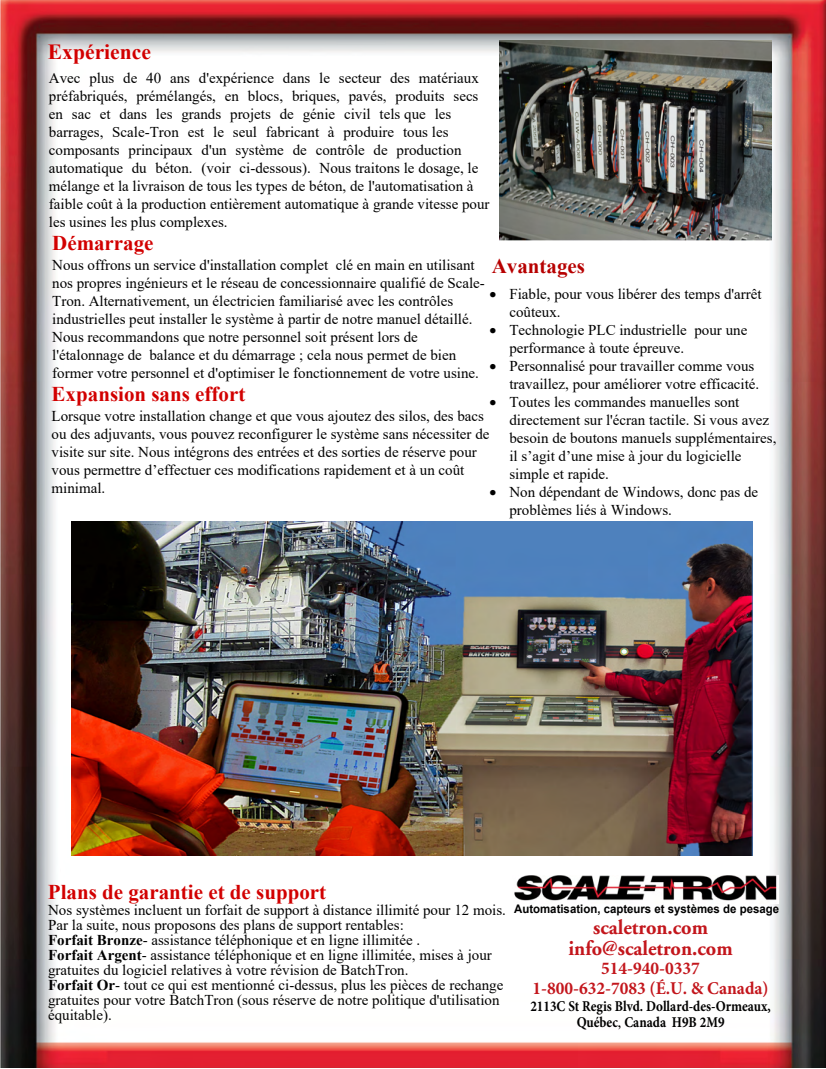
<style>
.page{position:relative;width:826px;height:1069px;background:#fff}
.page>*{position:absolute;margin:0;border:0;box-sizing:border-box;transform-origin:0 0}
.t1{font:700 21.6px "Times New Roman";color:#d20000}
.t2{font:700 21px "Times New Roman";color:#d20000}
.t3{font:700 21px/21px "Adobe Garamond";color:#c3161c;text-align:center;scale:.96 1}
.t4{font:700 21px "Times New Roman";color:#b70000}
.t5{font:700 18px/20.2px "Minion Pro";color:#c3161c;text-align:center;scale:.96 1}
.t6{font:15px/18px "Times New Roman";color:#000}
.t7{font:700 15px/15.8px "Minion Pro";color:#000;text-align:center;scale:.87 1}
.t8{font:700 11.85px "Arial";color:#000;scale:.96 1}
.s1{font-weight:700}
.s2{font-family:"Garamond Three"}
</style>
<div class="page">
<img style="left:1px;top:0;width:825px;height:1067px">
<img style="left:500px;top:41px;width:271px;height:199px">
<img style="left:513px;top:876px;width:265px;height:28px">
<img style="left:71px;top:522px;width:681px;height:333px">
<h1 class="t1" style="left:48px;top:36px;width:105px">Expérience</h1>
<p class="t6" style="left:49px;top:68px;width:442px">Avec plus de 40 ans d'expérience dans le secteur des matériaux préfabriqués, prémélangés, en blocs, briques, pavés, produits secs en sac et dans les grands projets de génie civil tels que les barrages, Scale-Tron est le seul fabricant à produire tous les composants principaux d'un système de contrôle de production automatique du béton. (voir ci-dessous). Nous traitons le dosage, le mélange et la livraison de tous les types de béton, de l'automatisation à faible coût à la production entièrement automatique à grande vitesse pour les usines les plus complexes.</p>
<h2 class="t2" style="left:52px;top:228px;width:103px">Démarrage</h2>
<p class="t6" style="left:52px;top:256px;width:434px">Nous offrons un service d'installation complet clé en main en utilisant nos propres ingénieurs et le réseau de concessionnaire qualifié de Scale-Tron. Alternativement, un électricien familiarisé avec les contrôles industrielles peut installer le système à partir de notre manuel détaillé.<br>Nous recommandons que notre personnel soit présent lors de l'étalonnage de balance et du démarrage ; cela nous permet de bien former votre personnel et d'optimiser le fonctionnement de votre usine.</p>
<h2 class="t2" style="left:52px;top:379px;width:195px">Expansion sans effort</h2>
<p class="t6" style="left:52px;top:407px;width:439px">Lorsque votre installation change et que vous ajoutez des silos, des bacs ou des adjuvants, vous pouvez reconfigurer le système sans nécessiter de visite sur site. Nous intégrons des entrées et des sorties de réserve pour vous permettre d’effectuer ces modifications rapidement et à un coût minimal.</p>
<h2 class="t4" style="left:492px;top:251px;width:95px">Avantages</h2>
<p class="t6" style="left:509px;top:285px;width:254px;text-indent:-20px">• Fiable, pour vous libérer des temps d'arrêt coûteux.</p>
<p class="t6" style="left:509px;top:321px;width:239px;text-indent:-20px">• Technologie PLC industrielle pour une performance à toute épreuve.</p>
<p class="t6" style="left:509px;top:357px;width:251px;text-indent:-20px">• Personnalisé pour travailler comme vous travaillez, pour améliorer votre efficacité.</p>
<p class="t6" style="left:509px;top:393px;width:268px;text-indent:-20px">• Toutes les commandes manuelles sont directement sur l'écran tactile. Si vous avez besoin de boutons manuels supplémentaires, il s’agit d’une mise à jour du logicielle simple et rapide.</p>
<p class="t6" style="left:509px;top:483px;width:250px;text-indent:-20px">• Non dépendant de Windows, donc pas de problèmes liés à Windows.</p>
<h2 class="t2" style="left:48px;top:876px;width:280px">Plans de garantie et de support</h2>
<p class="t6" style="left:48px;top:902px;width:459px;line-height:15px">Nos systèmes incluent un forfait de support à distance illimité pour 12 mois.<br>Par la suite, nous proposons des plans de support rentables:<br><span class="s1">Forfait Bronze</span>- assistance téléphonique et en ligne illimitée .<br><span class="s1">Forfait Argent</span>- assistance téléphonique et en ligne illimitée, mises à jour gratuites du logiciel relatives à votre révision de BatchTron.<br><span class="s1">Forfait Or</span>- tout ce qui est mentionné ci-dessus, plus les pièces de rechange gratuites pour votre BatchTron (sous réserve de notre politique d'utilisation équitable).</p>
<p class="t8" style="left:514px;top:901px;width:277px">Automatisation, capteurs et systèmes de pesage</p>
<h2 class="t3" style="left:568px;top:918px;width:173px">scaletron.com info@scaletron.com</h2>
<p class="t5" style="left:532px;top:958px;width:247px">514-940-0337<br>1-800-632-7083 (É.U. &amp; Canada)</p>
<p class="t7" style="left:530px;top:998px;width:278px">2113C St Regis Blvd. Dollard-des-Ormeaux,<br>Québec<span class="s2">,</span> Canada H9B 2M9</p>
</div>
